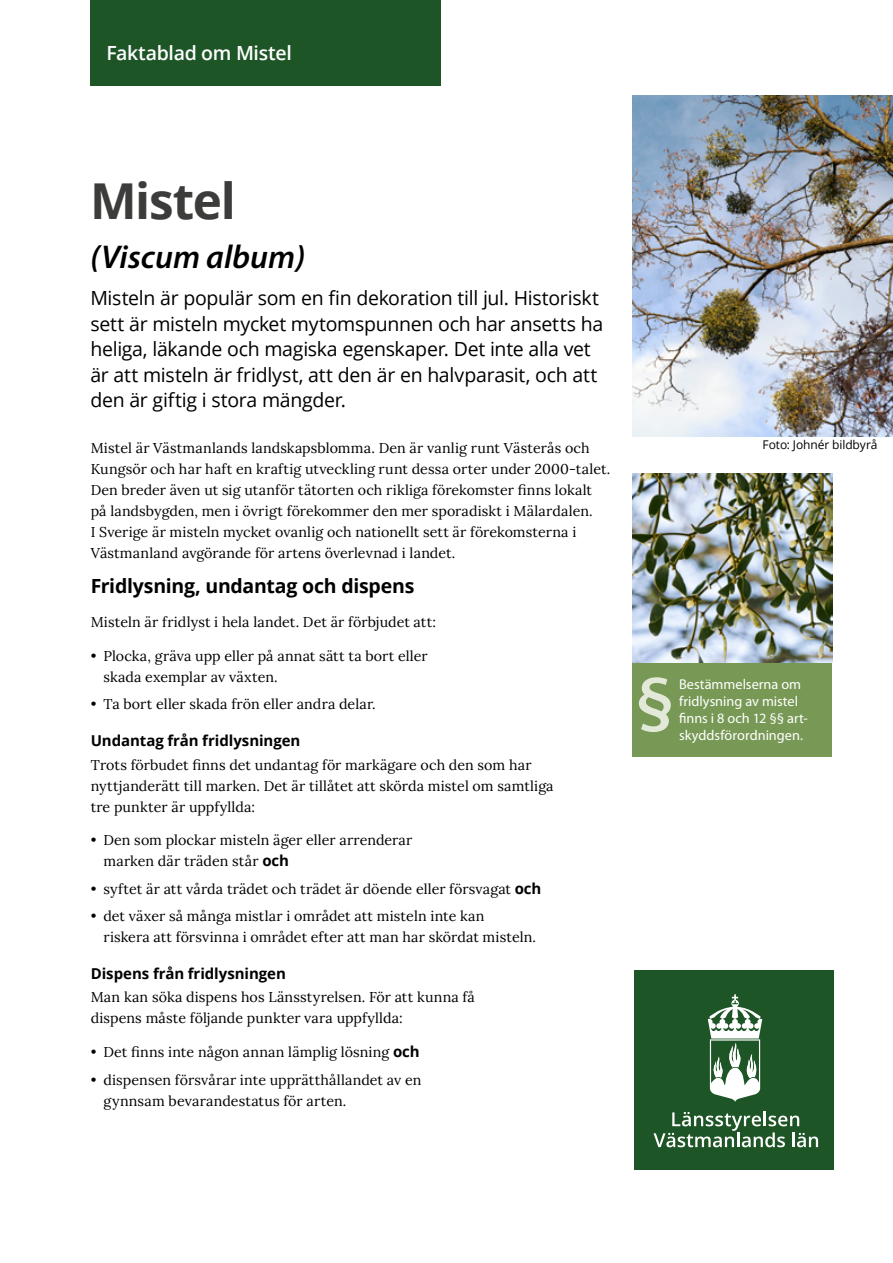
<style>
.page{position:relative;width:893px;height:1263px;background:#fff}
.page>*{position:absolute;margin:0;border:0;box-sizing:border-box;transform-origin:0 0}
.Rubrik2{font:600 72.6px "Myriad Pro";color:#e2e9d8}
.Titelrubrik{font:700 49.5px "Open Sans";letter-spacing:-.025em;color:#3c3c3b}
.Titelrubrik_mindre{font:italic 600 33px "Myriad Pro";color:#000}
.Ingress{font:19.5px/25.5px "Open Sans";letter-spacing:-.015em;color:#000}
.t1{font:700 19.5px "Open Sans";letter-spacing:-.01em;color:#000}
.Text_i_huvudet{font:600 19.5px "Open Sans";letter-spacing:-.015em;color:#fff}
.Rubrik_3{font:700 15px "Open Sans";letter-spacing:-.005em;color:#000}
.Brödtext{font:14.25px/21px "Lora";letter-spacing:.01em;color:#000}
.t2{font:14.25px/17.1px "Myriad Pro";color:#fff}
.Bildtext_under_bild{font:12px "Open Sans";letter-spacing:-.005em;color:#000}
.s1{font-family:"Open Sans";font-weight:700;font-size:15px}
</style>
<div class="page">
<div style="left:90px;top:0;width:351px;height:85px;background:#1e5527"></div>
<img style="left:632px;top:96px;width:261px;height:340px">
<div style="left:632px;top:661px;width:200px;height:95px;background:#789956"></div>
<img style="left:632px;top:473px;width:200px;height:189px">
<div style="left:634px;top:969px;width:200px;height:200px;background:#1e5527"></div>
<svg style="left:653px;top:994px;width:165px;height:154px"></svg>
<p class="Text_i_huvudet" style="left:106px;top:40px;width:187px">Faktablad om Mistel</p>
<h1 class="Titelrubrik" style="left:90px;top:166px;width:147px">Mistel</h1>
<h1 class="Titelrubrik_mindre" style="left:90px;top:239px;width:217px">(Viscum album)</h1>
<p class="Ingress" style="left:90px;top:285px;width:514px">Misteln är populär som en fin dekoration till jul. Historiskt sett är misteln mycket mytomspunnen och har ansetts ha heliga, läkande och magiska egenskaper. Det inte alla vet är att misteln är fridlyst, att den är en halvparasit, och att den är giftig i stora mängder.</p>
<p class="Brödtext" style="left:91px;top:437px;width:521px">Mistel är Västmanlands landskapsblomma. Den är vanlig runt Västerås och Kungsör och har haft en kraftig utveckling runt dessa orter under 2000-talet.<br>Den breder även ut sig utanför tätorten och rikliga förekomster finns lokalt på landsbygden, men i övrigt förekommer den mer sporadiskt i Mälardalen.<br>I Sverige är misteln mycket ovanlig och nationellt sett är förekomsterna i Västmanland avgörande för artens överlevnad i landet.</p>
<h2 class="t1" style="left:91px;top:572px;width:325px">Fridlysning, undantag och dispens</h2>
<p class="Brödtext" style="left:91px;top:611px;width:347px">Misteln är fridlyst i hela landet. Det är förbjudet att:</p>
<p class="Brödtext" style="left:103px;top:644px;width:326px;text-indent:-13px">• Plocka, gräva upp eller på annat sätt ta bort eller skada exemplar av växten.</p>
<p class="Brödtext" style="left:91px;top:693px;width:287px">• Ta bort eller skada frön eller andra delar.</p>
<h3 class="Rubrik_3" style="left:91px;top:730px;width:211px">Undantag från fridlysningen</h3>
<p class="Brödtext" style="left:91px;top:753px;width:464px">Trots förbudet finns det undantag för markägare och den som har nyttjanderätt till marken. Det är tillåtet att skörda mistel om samtliga tre punkter är uppfyllda:</p>
<p class="Brödtext" style="left:103px;top:829px;width:310px;text-indent:-13px">• Den som plockar misteln äger eller arrenderar marken där träden står <span class="s1">och</span></p>
<p class="Brödtext" style="left:91px;top:877px;width:452px">• syftet är att vårda trädet och trädet är döende eller försvagat <span class="s1">och</span></p>
<p class="Brödtext" style="left:103px;top:904px;width:434px;text-indent:-13px">• det växer så många mistlar i området att misteln inte kan<br>riskera att försvinna i området efter att man har skördat misteln.</p>
<h3 class="Rubrik_3" style="left:91px;top:963px;width:197px">Dispens från fridlysningen</h3>
<p class="Brödtext" style="left:91px;top:986px;width:386px">Man kan söka dispens hos Länsstyrelsen. För att kunna få dispens måste följande punkter vara uppfyllda:</p>
<p class="Brödtext" style="left:91px;top:1041px;width:330px">• Det finns inte någon annan lämplig lösning <span class="s1">och</span></p>
<p class="Brödtext" style="left:103px;top:1068px;width:319px;text-indent:-13px">• dispensen försvårar inte upprätthållandet av en gynnsam bevarandestatus för arten.</p>
<p class="Bildtext_under_bild" style="left:762px;top:437px;width:117px">Foto: Johnér bildbyrå</p>
<h3 class="Rubrik2" style="left:635px;top:662px;width:41px">§</h3>
<p class="t2" style="left:679px;top:676px;width:130px">Bestämmelserna om fridlysning av mistel finns i 8 och 12 §§ art-</p>
<p class="t2" style="left:679px;top:727px;width:126px">skyddsförordningen.</p>
</div>
